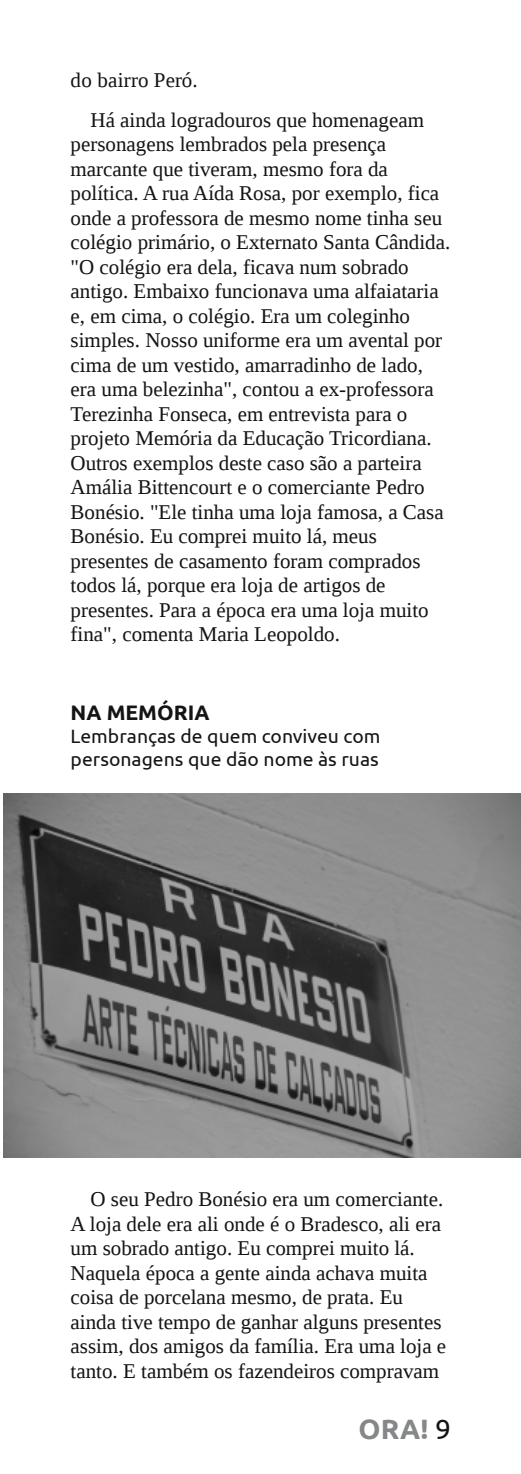
<style>
.page{position:relative;width:521px;height:1474px;background:#fff}
.page>*{position:absolute;margin:0;border:0;box-sizing:border-box;transform-origin:0 0}
.t1{font:700 28px "Ubuntu";color:#858788}
.t2{font:21px/24.5px "Liberation Serif";color:#161413}
.t3{font:700 21px "Ubuntu";color:#161413}
.t4{font:19.25px/23.1px "Ubuntu";color:#161413}
.s1{font-weight:400;color:#161413}
</style>
<div class="page">
<img style="left:4px;top:793px;width:517px;height:364px">
<p class="t2" style="left:90px;top:60px;width:335px;line-height:39.4px;text-indent:-20px">do bairro Peró.<br>Há ainda logradouros que homenageam</p>
<p class="t2" style="left:71px;top:132px;width:381px">personagens lembrados pela presença marcante que tiveram, mesmo fora da política. A rua Aída Rosa, por exemplo, fica onde a professora de mesmo nome tinha seu colégio primário, o Externato Santa Cândida. "O colégio era dela, ficava num sobrado antigo. Embaixo funcionava uma alfaiataria e, em cima, o colégio. Era um coleginho simples. Nosso uniforme era um avental por cima de um vestido, amarradinho de lado, era uma belezinha", contou a ex-professora Terezinha Fonseca, em entrevista para o projeto Memória da Educação Tricordiana.<br>Outros exemplos deste caso são a parteira Amália Bittencourt e o comerciante Pedro Bonésio. "Ele tinha uma loja famosa, a Casa Bonésio. Eu comprei muito lá, meus presentes de casamento foram comprados todos lá, porque era loja de artigos de presentes. Para a época era uma loja muito fina", comenta Maria Leopoldo.</p>
<p class="t3" style="left:71px;top:700px;width:140px">NA MEMÓRIA</p>
<p class="t4" style="left:71px;top:724px;width:311px">Lembranças de quem conviveu com personagens que dão nome às ruas</p>
<p class="t2" style="left:71px;top:1186px;width:377px;text-indent:20px">O seu Pedro Bonésio era um comerciante.<br>A loja dele era ali onde é o Bradesco, ali era um sobrado antigo. Eu comprei muito lá.<br>Naquela época a gente ainda achava muita coisa de porcelana mesmo, de prata. Eu ainda tive tempo de ganhar alguns presentes assim, dos amigos da família. Era uma loja e tanto. E também os fazendeiros compravam</p>
<h1 class="t1" style="left:359px;top:1412px;width:94px">ORA! <span class="s1">9</span></h1>
</div>
